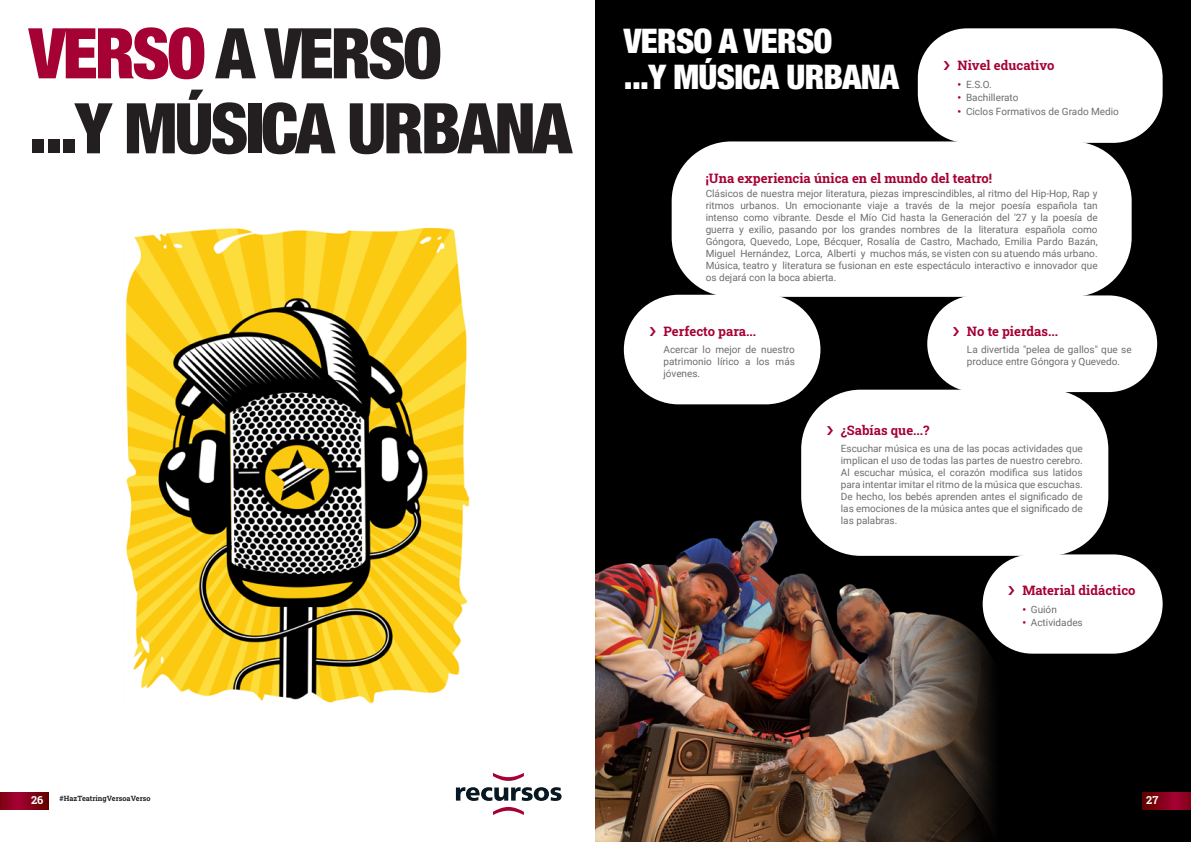
<style>
.page{position:relative;width:1191px;height:842px;background:#fff}
.page>*{position:absolute;margin:0;border:0;box-sizing:border-box;transform-origin:0 0}
.TITOL_CARA{font:900 condensed 70px "Helvetica Neue LT Std";letter-spacing:-.04em;color:#231f20}
.titol{font:900 condensed 34px "Helvetica Neue LT Std";letter-spacing:-.02em;color:#fff}
.COS_ENTRADA{font:13px "Roboto Slab";color:#a50134}
.t1{font:11px "Roboto Slab";color:#fff}
.COS{font:10px/12px "Roboto";color:#6c6d70;text-align:justify}
.tick-cos{font:10px/12px "Roboto";color:#6c6d70;text-align:justify}
.CONTACTO{font:7.2px "Roboto Slab";color:#231f20}
.s1{color:#a50134}
.s2{font-weight:900;color:#a50134}
</style>
<div class="page">
<img style="left:20px;top:227px;width:450px;height:583px">
<div style="left:595px;top:0;width:596px;height:842px;background:#000"></div>
<img style="left:595px;top:483px;width:546px;height:359px">
<div style="left:443px;top:761px;width:131px;height:66px;background:#fff"></div>
<svg style="left:456px;top:787px;width:105px;height:14px"></svg>
<svg style="left:493px;top:773px;width:31px;height:8px"></svg>
<svg style="left:493px;top:807px;width:31px;height:8px"></svg>
<svg style="left:0;top:792px;width:48px;height:17px"></svg>
<svg style="left:1142px;top:792px;width:49px;height:17px"></svg>
<div style="left:919px;top:30px;width:242px;height:112px;background:#fff;border-radius:48px"></div>
<div style="left:917px;top:28px;width:245px;height:115px;border:3px solid #fff;border-radius:48px"></div>
<div style="left:673px;top:143px;width:457px;height:152px;background:#fff;border-radius:58px"></div>
<div style="left:671px;top:141px;width:460px;height:156px;border:3px solid #fff;border-radius:58px"></div>
<div style="left:625px;top:296px;width:194px;height:107px;background:#fff;border-radius:53px"></div>
<div style="left:624px;top:295px;width:196px;height:109px;border:3px solid #fff;border-radius:53px"></div>
<div style="left:928px;top:297px;width:227px;height:94px;background:#fff;border-radius:47px"></div>
<div style="left:927px;top:295px;width:230px;height:97px;border:3px solid #fff;border-radius:47px"></div>
<div style="left:802px;top:391px;width:305px;height:163px;background:#fff;border-radius:58px"></div>
<div style="left:801px;top:390px;width:307px;height:166px;border:3px solid #fff;border-radius:58px"></div>
<div style="left:984px;top:556px;width:177px;height:96px;background:#fff;border-radius:48px"></div>
<div style="left:982px;top:554px;width:180px;height:100px;border:3px solid #fff;border-radius:48px"></div>
<p class="TITOL_CARA" style="left:29px;top:10px;width:414px"><span class="s1">VERSO</span> A VERSO</p>
<p class="TITOL_CARA" style="left:29px;top:85px;width:544px">...Y MÚSICA URBANA</p>
<p class="titol" style="left:624px;top:20px;width:210px">VERSO A VERSO</p>
<p class="titol" style="left:624px;top:56px;width:277px">...Y MÚSICA URBANA</p>
<p class="COS_ENTRADA" style="left:957px;top:57px;width:99px">Nivel educativo</p>
<p class="COS" style="left:957px;top:78px;width:36px"><span class="s2">•</span> E.S.O.</p>
<p class="COS" style="left:957px;top:91px;width:62px"><span class="s2">•</span> Bachillerato</p>
<p class="COS" style="left:957px;top:105px;width:163px"><span class="s2">•</span> Ciclos Formativos de Grado Medio</p>
<p class="COS_ENTRADA" style="left:705px;top:169px;width:288px">¡Una experiencia única en el mundo del teatro!</p>
<p class="COS" style="left:705px;top:187px;width:393px">Clásicos de nuestra mejor literatura, piezas imprescindibles, al ritmo del Hip-Hop, Rap y ritmos urbanos. Un emocionante viaje a través de la mejor poesía española tan intenso como vibrante. Desde el Mío Cid hasta la Generación del '27 y la poesía de guerra y exilio, pasando por los grandes nombres de la literatura española como Góngora, Quevedo, Lope, Bécquer, Rosalía de Castro, Machado, Emilia Pardo Bazán, Miguel Hernández, Lorca, Alberti y muchos más, se visten con su atuendo más urbano.<br>Música, teatro y literatura se fusionan en este espectáculo interactivo e innovador que os dejará con la boca abierta.</p>
<p class="COS_ENTRADA" style="left:663px;top:322px;width:94px">Perfecto para...</p>
<p class="tick-cos" style="left:663px;top:343px;width:133px">Acercar lo mejor de nuestro patrimonio lírico a los más jóvenes.</p>
<p class="COS_ENTRADA" style="left:967px;top:322px;width:93px">No te pierdas...</p>
<p class="tick-cos" style="left:967px;top:343px;width:166px">La divertida "pelea de gallos" que se produce entre Góngora y Quevedo.</p>
<p class="COS_ENTRADA" style="left:841px;top:421px;width:90px">¿Sabías que...?</p>
<p class="tick-cos" style="left:841px;top:442px;width:243px">Escuchar música es una de las pocas actividades que implican el uso de todas las partes de nuestro cerebro.<br>Al escuchar música, el corazón modifica sus latidos para intentar imitar el ritmo de la música que escuchas.<br>De hecho, los bebés aprenden antes el significado de las emociones de la música antes que el significado de las palabras.</p>
<p class="COS_ENTRADA" style="left:1022px;top:582px;width:115px">Material didáctico</p>
<p class="COS" style="left:1022px;top:603px;width:36px"><span class="s2">•</span> Guión</p>
<p class="COS" style="left:1022px;top:616px;width:62px"><span class="s2">•</span> Actividades</p>
<p class="t1" style="left:31px;top:792px;width:14px">26</p>
<p class="CONTACTO" style="left:60px;top:794px;width:93px">#HazTeatringVersoaVerso</p>
<p class="t1" style="left:1146px;top:792px;width:14px">27</p>
</div>
